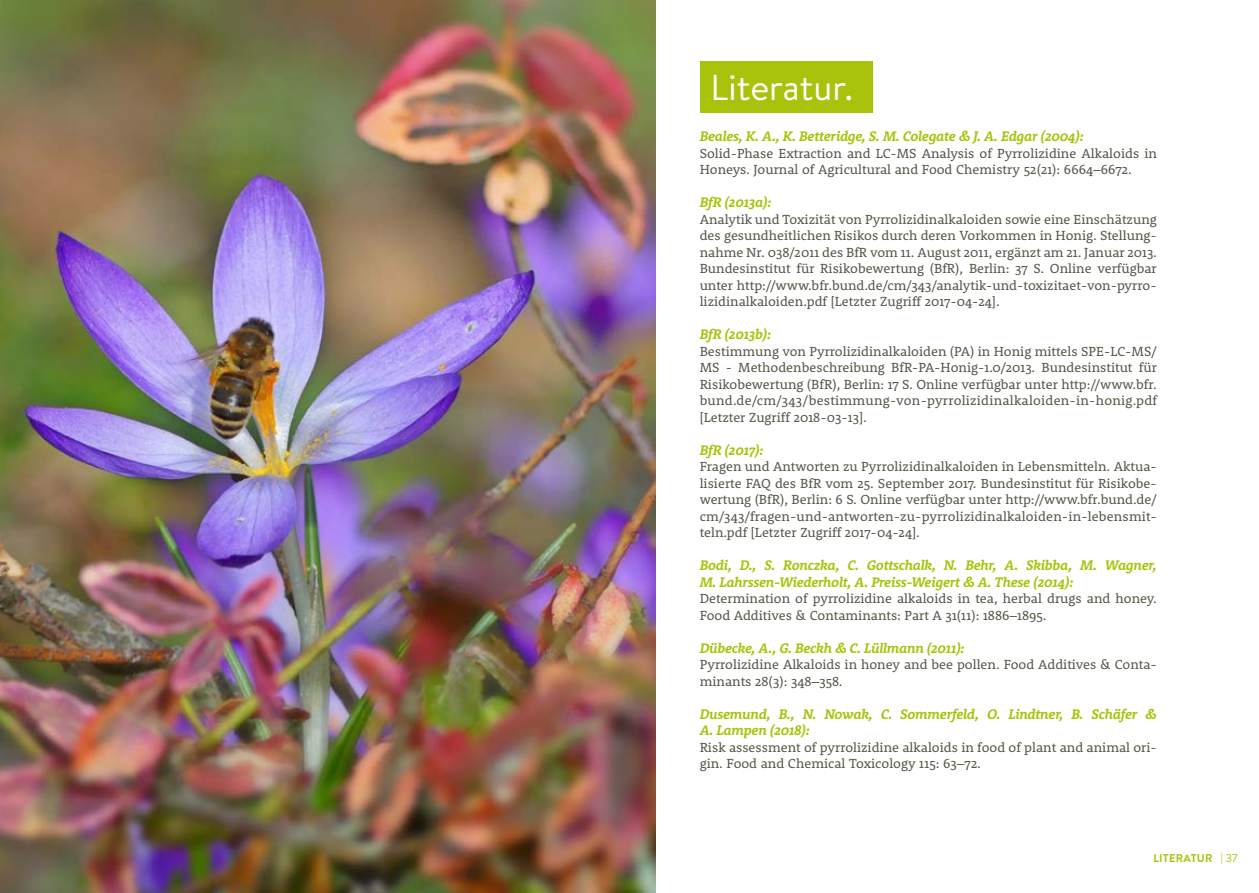
<style>
.page{position:relative;width:1259px;height:893px;background:#fff}
.page>*{position:absolute;margin:0;border:0;box-sizing:border-box;transform-origin:0 0}
.t1{font:36px "Brandon Text";color:#fff}
.t2{font:italic 700 14.25px/16.5px "Rooney";letter-spacing:-.02em;color:#a9c30c}
.t3{font:13.5px/16.5px "Rooney";color:#57564a}
.t4{font:700 11.25px "Brandon Text";letter-spacing:.02em;color:#a9c30c}
.s1{font-weight:400}
</style>
<div class="page">
<img style="left:0;top:0;width:655px;height:893px">
<div style="left:699px;top:62px;width:173px;height:51px;background:#a9c30c"></div>
<h1 class="t1" style="left:710px;top:63px;width:144px">Literatur.</h1>
<p class="t2" style="left:699px;top:127px;width:386px">Beales, K. A., K. Betteridge, S. M. Colegate &amp; J. A. Edgar (2004):</p>
<p class="t3" style="left:699px;top:144px;width:459px">Solid-Phase Extraction and LC-MS Analysis of Pyrrolizidine Alkaloids in<br>Honeys. Journal of Agricultural and Food Chemistry 52(21): 6664–6672.</p>
<p class="t2" style="left:699px;top:193px;width:73px">BfR (2013a):</p>
<p class="t3" style="left:699px;top:210px;width:459px;text-align:justify">Analytik und Toxizität von Pyrrolizidinalkaloiden sowie eine Einschätzung des gesundheitlichen Risikos durch deren Vorkommen in Honig. Stellung&shy;nahme Nr. 038/2011 des BfR vom 11. August 2011, ergänzt am 21. Januar 2013.<br>Bundesinstitut für Risikobewertung (BfR), Berlin: 37 S. Online verfügbar unter http://www.bfr.bund.de/cm/343/analytik-und-toxizitaet-von-pyrro&shy;lizidinalkaloiden.pdf [Letzter Zugriff 2017-04-24].</p>
<p class="t2" style="left:699px;top:325px;width:73px">BfR (2013b):</p>
<p class="t3" style="left:699px;top:342px;width:459px;text-align:justify">Bestimmung von Pyrrolizidinalkaloiden (PA) in Honig mittels SPE-LC-MS/ MS - Methodenbeschreibung BfR-PA-Honig-1.0/2013. Bundesinstitut für Risikobewertung (BfR), Berlin: 17 S. Online verfügbar unter http://www.bfr. bund.de/cm/343/bestimmung-von-pyrrolizidinalkaloiden-in-honig.pdf [Letzter Zugriff 2018-03-13].</p>
<p class="t2" style="left:699px;top:441px;width:65px">BfR (2017):</p>
<p class="t3" style="left:699px;top:458px;width:459px;text-align:justify">Fragen und Antworten zu Pyrrolizidinalkaloiden in Lebensmitteln. Aktua&shy;lisierte FAQ des BfR vom 25. September 2017. Bundesinstitut für Risikobe&shy;wertung (BfR), Berlin: 6 S. Online verfügbar unter http://www.bfr.bund.de/ cm/343/fragen-und-antworten-zu-pyrrolizidinalkaloiden-in-lebensmit&shy;teln.pdf [Letzter Zugriff 2017-04-24].</p>
<p class="t2" style="left:699px;top:556px;width:459px">Bodi, D., S. Ronczka, C. Gottschalk, N. Behr, A. Skibba, M. Wagner,<br>M. Lahrssen-Wiederholt, A. Preiss-Weigert &amp; A. These (2014):</p>
<p class="t3" style="left:699px;top:590px;width:459px">Determination of pyrrolizidine alkaloids in tea, herbal drugs and honey.<br>Food Additives &amp; Contaminants: Part A 31(11): 1886–1895.</p>
<p class="t2" style="left:699px;top:639px;width:266px">Dübecke, A., G. Beckh &amp; C. Lüllmann (2011):</p>
<p class="t3" style="left:699px;top:656px;width:459px">Pyrrolizidine Alkaloids in honey and bee pollen. Food Additives &amp; Conta&shy;minants 28(3): 348–358.</p>
<p class="t2" style="left:699px;top:705px;width:459px">Dusemund, B., N. Nowak, C. Sommerfeld, O. Lindtner, B. Schäfer &amp;<br>A. Lampen (2018):</p>
<p class="t3" style="left:699px;top:738px;width:459px">Risk assessment of pyrrolizidine alkaloids in food of plant and animal ori&shy;gin. Food and Chemical Toxicology 115: 63–72.</p>
<p class="t4" style="left:1153px;top:850px;width:86px">LITERATUR <span class="s1">| 37</span></p>
</div>
